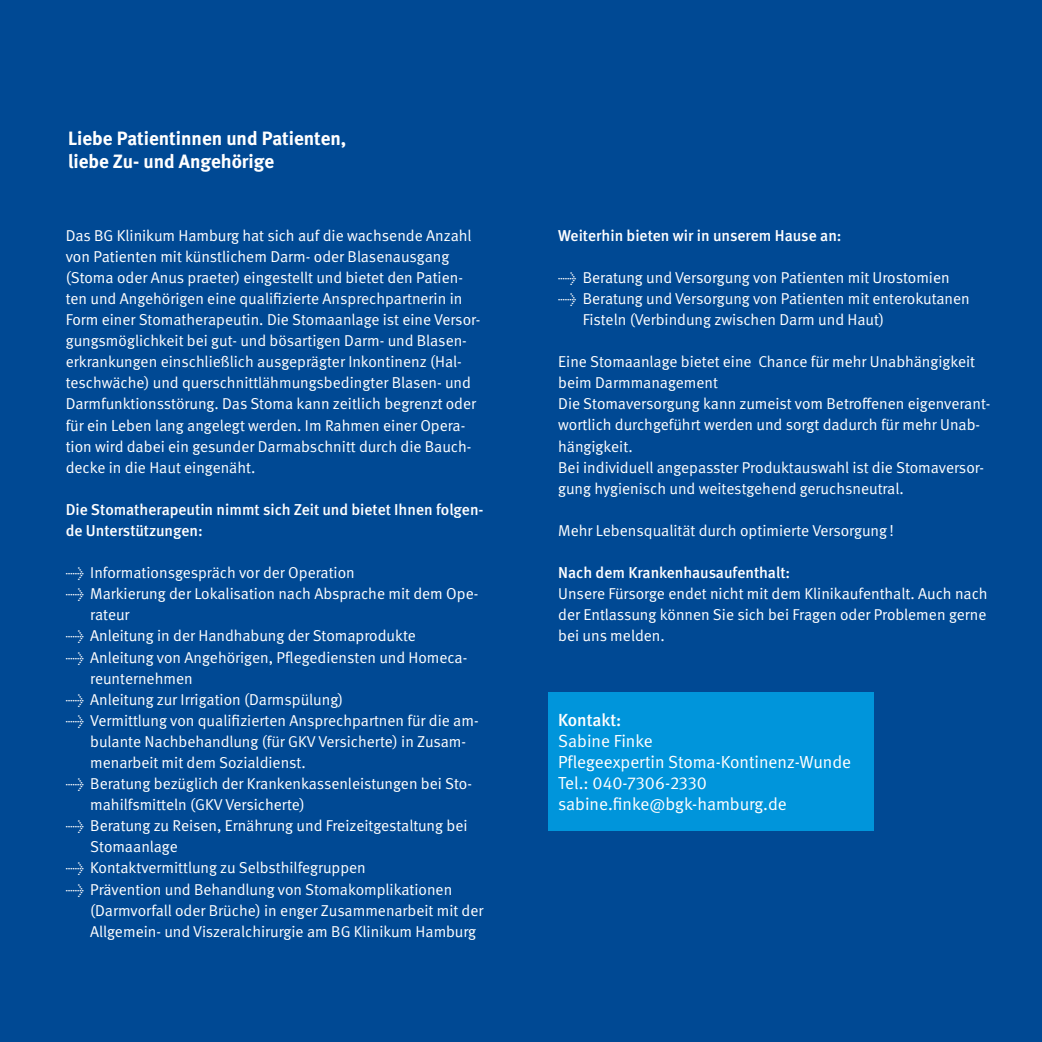
<style>
.page{position:relative;width:1042px;height:1042px;background:#004994}
.page>*{position:absolute;margin:0;border:0;box-sizing:border-box;transform-origin:0 0}
.t1{font:700 19.25px/23.1px "DGUV Meta";color:#fff}
.t2{font:17.5px/21px "DGUV Meta";color:#fff}
.t3{font:500 17.5px "DGUV Meta";color:#fff}
.t4{font:15.75px/21.2px "DGUV Meta";color:#fff}
.t5{font:500 15.75px/21.2px "DGUV Meta";color:#fff}
</style>
<div class="page">
<div style="left:548px;top:692px;width:325px;height:139px;background:#0095db"></div>
<p class="t1" style="left:68px;top:127px;width:280px">Liebe Patientinnen und Patienten, liebe Zu- und Angehörige</p>
<p class="t4" style="left:66px;top:225px;width:416px">Das BG Klinikum Hamburg hat sich auf die wachsende Anzahl von Patienten mit künstlichem Darm- oder Blasenausgang (Stoma oder Anus praeter) eingestellt und bietet den Patien&shy;ten und Angehörigen eine qualifizierte Ansprechpartnerin in Form einer Stomatherapeutin. Die Stomaanlage ist eine Versor&shy;gungsmöglichkeit bei gut- und bösartigen Darm- und Blasen&shy;erkrankungen einschließlich ausgeprägter Inkontinenz (Hal&shy;teschwäche) und querschnittlähmungsbedingter Blasen- und Darmfunktionsstörung. Das Stoma kann zeitlich begrenzt oder für ein Leben lang angelegt werden. Im Rahmen einer Opera&shy;tion wird dabei ein gesunder Darmabschnitt durch die Bauch&shy;decke in die Haut eingenäht.</p>
<p class="t5" style="left:66px;top:499px;width:419px">Die Stomatherapeutin nimmt sich Zeit und bietet Ihnen folgen&shy;de Unterstützungen:</p>
<p class="t4" style="left:66px;top:562px;width:290px">→ Informationsgespräch vor der Operation</p>
<p class="t4" style="left:90px;top:583px;width:389px;text-indent:-25px">→ Markierung der Lokalisation nach Absprache mit dem Ope&shy;rateur</p>
<p class="t4" style="left:66px;top:626px;width:352px">→ Anleitung in der Handhabung der Stomaprodukte</p>
<p class="t4" style="left:90px;top:647px;width:379px;text-indent:-25px">→ Anleitung von Angehörigen, Pflegediensten und Homeca&shy;reunternehmen</p>
<p class="t4" style="left:66px;top:689px;width:279px">→ Anleitung zur Irrigation (Darmspülung)</p>
<p class="t4" style="left:90px;top:710px;width:390px;text-indent:-25px">→ Vermittlung von qualifizierten Ansprechpartnen für die am&shy;bulante Nachbehandlung (für GKV Versicherte) in Zusam&shy;menarbeit mit dem Sozialdienst.</p>
<p class="t4" style="left:90px;top:773px;width:383px;text-indent:-25px">→ Beratung bezüglich der Krankenkassenleistungen bei Sto&shy;mahilfsmitteln (GKV Versicherte)</p>
<p class="t4" style="left:90px;top:815px;width:379px;text-indent:-25px">→ Beratung zu Reisen, Ernährung und Freizeitgestaltung bei<br>Stomaanlage</p>
<p class="t4" style="left:66px;top:858px;width:302px">→ Kontaktvermittlung zu Selbsthilfegruppen</p>
<p class="t4" style="left:90px;top:879px;width:395px;text-indent:-25px">→ Prävention und Behandlung von Stomakomplikationen (Darmvorfall oder Brüche) in enger Zusammenarbeit mit der<br>Allgemein- und Viszeralchirurgie am BG Klinikum Hamburg</p>
<p class="t5" style="left:558px;top:225px;width:285px">Weiterhin bieten wir in unserem Hause an:</p>
<p class="t4" style="left:558px;top:267px;width:393px">→ Beratung und Versorgung von Patienten mit Urostomien</p>
<p class="t4" style="left:583px;top:288px;width:389px;text-indent:-25px">→ Beratung und Versorgung von Patienten mit enterokutanen<br>Fisteln (Verbindung zwischen Darm und Haut)</p>
<p class="t4" style="left:558px;top:351px;width:433px">Eine Stomaanlage bietet eine Chance für mehr Unabhängigkeit beim Darmmanagement<br>Die Stomaversorgung kann zumeist vom Betroffenen eigenverant&shy;wortlich durchgeführt werden und sorgt dadurch für mehr Unab&shy;hängigkeit.<br>Bei individuell angepasster Produktauswahl ist die Stomaversor&shy;gung hygienisch und weitestgehend geruchsneutral.</p>
<p class="t4" style="left:558px;top:520px;width:337px">Mehr Lebensqualität durch optimierte Versorgung !</p>
<p class="t5" style="left:558px;top:562px;width:233px">Nach dem Krankenhausaufenthalt:</p>
<p class="t4" style="left:558px;top:583px;width:431px;text-align:justify">Unsere Fürsorge endet nicht mit dem Klinikaufenthalt. Auch nach der Entlassung können Sie sich bei Fragen oder Problemen gerne bei uns melden.</p>
<p class="t3" style="left:558px;top:709px;width:65px">Kontakt:</p>
<p class="t2" style="left:558px;top:730px;width:294px">Sabine Finke<br>Pflegeexpertin Stoma-Kontinenz-Wunde<br>Tel.: 040-7306-2330 sabine.finke@bgk-hamburg.de</p>
</div>
